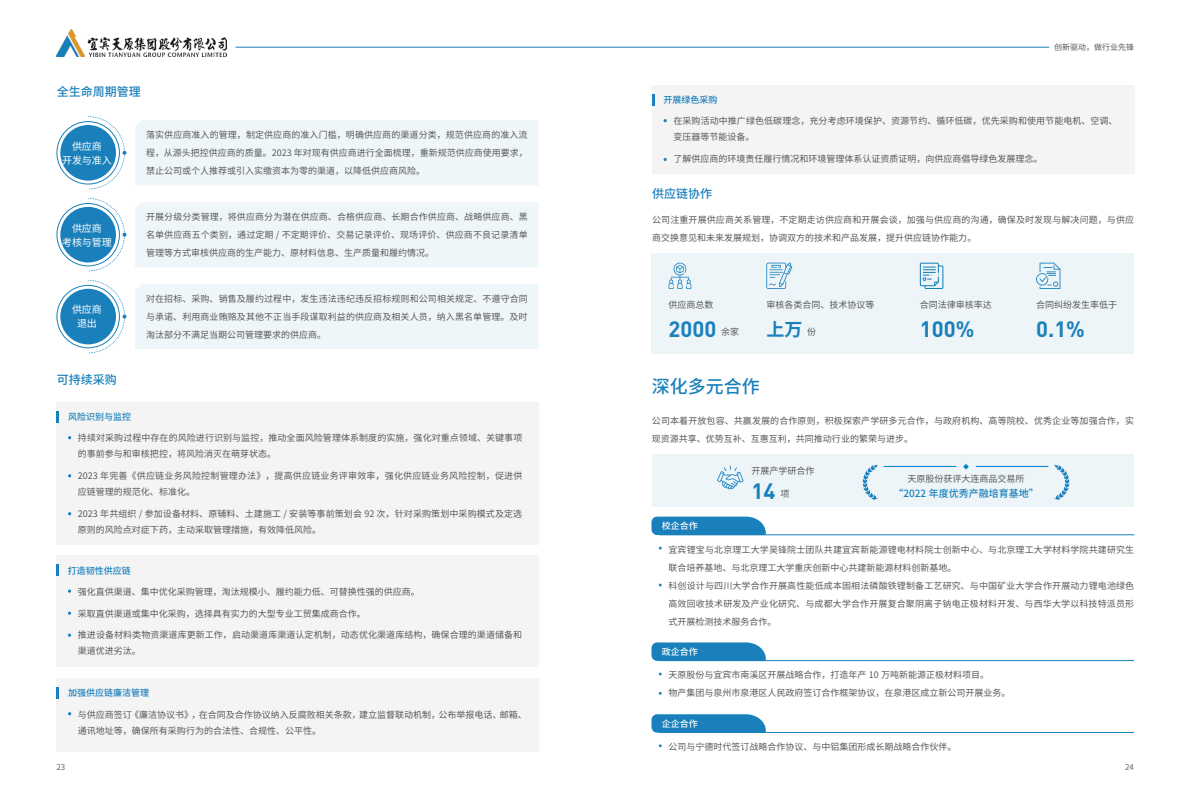
<style>
.page{position:relative;width:1191px;height:808px;background:#fff}
.page>*{position:absolute;margin:0;border:0;box-sizing:border-box;transform-origin:0 0}
.t1{font:700 22px "DIN";color:#1a80bb}
.t2{font:500 18px "Source Han Sans CN";color:#1a80bb}
.t3{font:700 18px "Source Han Sans CN";color:#1a80bb}
.t4{font:500 12px "Source Han Sans CN";color:#1a80bb}
.t5{font:10px/14px "Source Han Sans CN";letter-spacing:-.01em;color:#fff;text-align:center}
.t6{font:500 10px "Source Han Sans CN";color:#1a80bb}
.t7{font:9px/18px "Source Han Sans CN";color:#595757}
.t8{font:9px/16px "Source Han Sans CN";letter-spacing:.02em;color:#595757}
.t9{font:500 9px "Source Han Sans CN";color:#1a80bb}
.t10{font:500 9px "Source Han Sans CN";color:#fff}
.t11{font:8px "Source Han Sans CN";color:#595757}
.t12{font:8px "Source Han Sans CN";color:#595757}
.s1{font-weight:400;font-size:9px;color:#595757}
</style>
<div class="page">
<hr style="left:235px;top:47px;width:814px;height:1px;background:#1a80bb">
<img style="left:57px;top:30px;width:170px;height:26px">
<div style="left:652px;top:253px;width:482px;height:101px;background:#edf5f9"></div>
<div style="left:60px;top:125px;width:56px;height:56px;background:#1a80bb;border-radius:50%"></div>
<svg style="left:87px;top:116px;width:39px;height:74px"></svg>
<div style="left:60px;top:207px;width:56px;height:55px;background:#1a80bb;border-radius:50%"></div>
<svg style="left:87px;top:198px;width:39px;height:74px"></svg>
<div style="left:60px;top:289px;width:56px;height:55px;background:#1a80bb;border-radius:50%"></div>
<svg style="left:87px;top:279px;width:39px;height:74px"></svg>
<div style="left:135px;top:120px;width:404px;height:65px;background:#eff6fa"></div>
<div style="left:135px;top:202px;width:404px;height:65px;background:#eff6fa"></div>
<div style="left:135px;top:284px;width:404px;height:65px;background:#eff6fa"></div>
<div style="left:57px;top:402px;width:482px;height:142px;background:#f4f4f4"></div>
<div style="left:57px;top:555px;width:481px;height:112px;background:#f4f4f4"></div>
<div style="left:652px;top:85px;width:482px;height:89px;background:#f4f4f4"></div>
<div style="left:57px;top:678px;width:482px;height:73px;background:#f4f4f4"></div>
<svg style="left:57px;top:411px;width:2px;height:11px"></svg>
<svg style="left:57px;top:564px;width:2px;height:12px"></svg>
<svg style="left:652px;top:94px;width:3px;height:11px"></svg>
<svg style="left:57px;top:687px;width:2px;height:11px"></svg>
<svg style="left:68px;top:589px;width:3px;height:4px"></svg>
<div style="left:651px;top:517px;width:114px;height:18px;background:#1a80bb"></div>
<hr style="left:659px;top:534px;width:475px;height:1px;background:#1a80bb">
<svg style="left:651px;top:642px;width:114px;height:19px;background:#2888bf"></svg>
<hr style="left:659px;top:660px;width:475px;height:1px;background:#1a80bb">
<svg style="left:651px;top:714px;width:114px;height:19px;background:#2687be"></svg>
<hr style="left:659px;top:732px;width:475px;height:1px;background:#1a80bb">
<svg style="left:668px;top:263px;width:23px;height:26px"></svg>
<svg style="left:766px;top:263px;width:26px;height:26px"></svg>
<svg style="left:920px;top:263px;width:23px;height:26px"></svg>
<svg style="left:1036px;top:263px;width:24px;height:26px"></svg>
<div style="left:652px;top:455px;width:482px;height:52px;background:#edf5f9"></div>
<svg style="left:862px;top:465px;width:16px;height:35px"></svg>
<svg style="left:1054px;top:465px;width:15px;height:35px"></svg>
<hr style="left:883px;top:466px;width:73px;height:1px;background:#0082cc">
<hr style="left:975px;top:466px;width:73px;height:1px;background:#0082cc">
<svg style="left:963px;top:464px;width:5px;height:5px"></svg>
<svg style="left:717px;top:466px;width:26px;height:23px"></svg>
<h3 class="t4" style="left:57px;top:84px;width:85px">全生命周期管理</h3>
<p class="t5" style="left:62px;top:139px;width:51px">供应商<br>开发与准入</p>
<p class="t5" style="left:62px;top:221px;width:51px">供应商<br>考核与管理</p>
<p class="t5" style="left:72px;top:303px;width:31px">供应商退出</p>
<h3 class="t4" style="left:57px;top:373px;width:61px">可持续采购</h3>
<p class="t9" style="left:68px;top:412px;width:64px">风险识别与监控</p>
<p class="t7" style="left:146px;top:126px;width:383px;text-align:justify">落实供应商准入的管理，制定供应商的准入门槛，明确供应商的渠道分类，规范供应商的准入流程，从源头把控供应商的质量。2023 年对现有供应商进行全面梳理，重新规范供应商使用要求，禁止公司或个人推荐或引入实缴资本为零的渠道，以降低供应商风险。</p>
<p class="t7" style="left:146px;top:208px;width:383px;text-align:justify">开展分级分类管理，将供应商分为潜在供应商、合格供应商、长期合作供应商、战略供应商、黑名单供应商五个类别，通过定期 / 不定期评价、交易记录评价、现场评价、供应商不良记录清单管理等方式审核供应商的生产能力、原材料信息、生产质量和履约情况。</p>
<p class="t7" style="left:146px;top:290px;width:383px;text-align:justify">对在招标、采购、销售及履约过程中，发生违法违纪违反招标规则和公司相关规定、不遵守合同与承诺、利用商业贿赂及其他不正当手段谋取利益的供应商及相关人员，纳入黑名单管理。及时淘汰部分不满足当期公司管理要求的供应商。</p>
<p class="t7" style="left:78px;top:430px;width:446px;line-height:16px">持续对采购过程中存在的风险进行识别与监控，推动全面风险管理体系制度的实施，强化对重点领域、关键事项的事前参与和审核把控，将风险消灭在萌芽状态。</p>
<p class="t8" style="left:78px;top:468px;width:446px">2023 年完善《供应链业务风险控制管理办法》，提高供应链业务评审效率，强化供应链业务风险控制，促进供应链管理的规范化、标准化。</p>
<p class="t7" style="left:78px;top:506px;width:446px;line-height:16px">2023 年共组织 / 参加设备材料、原辅料、土建施工 / 安装等事前策划会 92 次，针对采购策划中采购模式及定选原则的风险点对症下药，主动采取管理措施，有效降低风险。</p>
<p class="t9" style="left:68px;top:565px;width:64px">打造韧性供应链</p>
<p class="t7" style="left:78px;top:583px;width:344px">强化直供渠道、集中优化采购管理，淘汰规模小、履约能力低、可替换性强的供应商。</p>
<p class="t7" style="left:78px;top:604px;width:290px">采取直供渠道或集中化采购，选择具有实力的大型专业工贸集成商合作。</p>
<p class="t7" style="left:78px;top:627px;width:446px;line-height:16px">推进设备材料类物资渠道库更新工作，启动渠道库渠道认定机制，动态优化渠道库结构，确保合理的渠道储备和渠道优进劣汰。</p>
<p class="t9" style="left:68px;top:688px;width:82px">加强供应链廉洁管理</p>
<p class="t7" style="left:78px;top:706px;width:450px;line-height:16px">与供应商签订《廉洁协议书》，在合同及合作协议纳入反腐败相关条款，建立监督联动机制，公布举报电话、邮箱、通讯地址等，确保所有采购行为的合法性、合规性、公平性。</p>
<p class="t9" style="left:663px;top:95px;width:55px">开展绿色采购</p>
<p class="t11" style="left:1054px;top:43px;width:81px">创新驱动，做行业先锋</p>
<p class="t7" style="left:673px;top:113px;width:446px;line-height:16px">在采购活动中推广绿色低碳理念，充分考虑环境保护、资源节约、循环低碳，优先采购和使用节能电机、空调、变压器等节能设备。</p>
<p class="t7" style="left:673px;top:150px;width:370px">了解供应商的环境责任履行情况和环境管理体系认证资质证明，向供应商倡导绿色发展理念。</p>
<h3 class="t4" style="left:652px;top:187px;width:61px">供应链协作</h3>
<p class="t7" style="left:652px;top:211px;width:483px">公司注重开展供应商关系管理，不定期走访供应商和开展会谈，加强与供应商的沟通，确保及时发现与解决问题，与供应商交换意见和未来发展规划，协调双方的技术和产品发展，提升供应链协作能力。</p>
<p class="t7" style="left:668px;top:296px;width:46px">供应商总数</p>
<p class="t7" style="left:766px;top:296px;width:109px">审核各类合同、技术协议等</p>
<p class="t7" style="left:920px;top:296px;width:73px">合同法律审核率达</p>
<p class="t7" style="left:1036px;top:296px;width:82px">合同纠纷发生率低于</p>
<h1 class="t1" style="left:668px;top:315px;width:49px">2000</h1>
<p class="t7" style="left:721px;top:323px;width:19px">余家</p>
<h2 class="t3" style="left:766px;top:320px;width:51px">上万<span class="s1">份</span></h2>
<h1 class="t1" style="left:920px;top:315px;width:56px">100%</h1>
<h1 class="t1" style="left:1036px;top:315px;width:50px">0.1%</h1>
<h2 class="t2" style="left:652px;top:376px;width:109px">深化多元合作</h2>
<p class="t7" style="left:652px;top:412px;width:483px">公司本着开放包容、共赢发展的合作原则，积极探索产学研多元合作，与政府机构、高等院校、优秀企业等加强合作，实现资源共享、优势互补、互惠互利，共同推动行业的繁荣与进步。</p>
<p class="t10" style="left:661px;top:521px;width:37px">校企合作</p>
<p class="t7" style="left:751px;top:462px;width:64px">开展产学研合作</p>
<h1 class="t1" style="left:751px;top:477px;width:25px">14</h1>
<p class="t7" style="left:780px;top:485px;width:10px">项</p>
<p class="t7" style="left:907px;top:470px;width:119px">天原股份获评大连商品交易所</p>
<p class="t6" style="left:893px;top:487px;width:147px">“2022 年度优秀产融培育基地”</p>
<p class="t7" style="left:668px;top:540px;width:467px">宜宾锂宝与北京理工大学吴锋院士团队共建宜宾新能源锂电材料院士创新中心、与北京理工大学材料学院共建研究生联合培养基地、与北京理工大学重庆创新中心共建新能源材料创新基地。<br>科创设计与四川大学合作开展高性能低成本固相法磷酸铁锂制备工艺研究、与中国矿业大学合作开展动力锂电池绿色高效回收技术研发及产业化研究、与成都大学合作开展复合聚阴离子钠电正极材料开发、与西华大学以科技特派员形式开展检测技术服务合作。</p>
<p class="t10" style="left:661px;top:647px;width:37px">政企合作</p>
<p class="t7" style="left:668px;top:666px;width:343px">天原股份与宜宾市南溪区开展战略合作，打造年产 10 万吨新能源正极材料项目。<br>物产集团与泉州市泉港区人民政府签订合作框架协议，在泉港区成立新公司开展业务。</p>
<p class="t10" style="left:661px;top:718px;width:37px">企企合作</p>
<p class="t7" style="left:668px;top:738px;width:289px">公司与宁德时代签订战略合作协议、与中铝集团形成长期战略合作伙伴。</p>
<p class="t12" style="left:57px;top:762px;width:10px">23</p>
<p class="t12" style="left:1125px;top:762px;width:10px">24</p>
</div>
